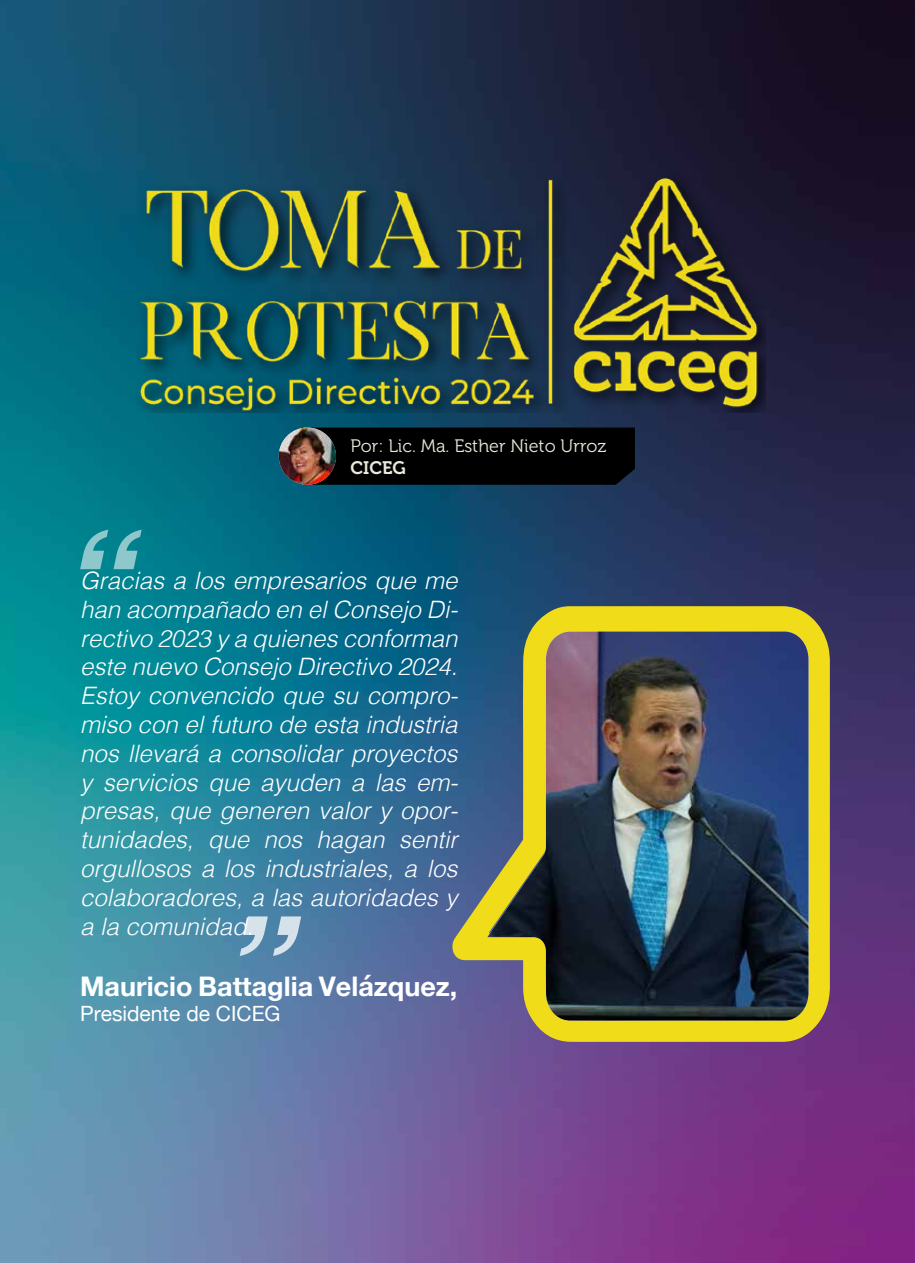
<style>
.page{position:relative;width:915px;height:1263px;background:#fff}
.page>*{position:absolute;margin:0;border:0;box-sizing:border-box;transform-origin:0 0}
.t1{font:700 27px "Helvetica Neue";color:#fff}
.t2{font:italic 300 24px/28.8px "Helvetica LT";color:#fff;text-align:justify}
.t3{font:21px "Helvetica Neue";color:#fff}
.t4{font:18px "Museo 300";color:#ebe9dd}
.t5{font:18px "Museo 700";color:#ebe9dd}
</style>
<div class="page">
<img style="left:0;top:0;width:914px;height:1263px">
<div style="left:313px;top:428px;width:321px;height:57px;background:#000"></div>
<img style="left:279px;top:428px;width:57px;height:57px;border-radius:29px">
<svg style="left:80px;top:530px;width:62px;height:39px;background:#42a1ab"></svg>
<svg style="left:239px;top:916px;width:62px;height:40px;background:#8baec7"></svg>
<img style="left:131px;top:155px;width:633px;height:257px">
<svg style="left:451px;top:606px;width:378px;height:436px;background:#9a9e4f"></svg>
<img style="left:487px;top:631px;width:321px;height:390px">
<p class="t4" style="left:350px;top:436px;width:257px">Por: Lic. Ma. Esther Nieto Urroz</p>
<p class="t5" style="left:350px;top:457px;width:57px">CICEG</p>
<p class="t2" style="left:80px;top:566px;width:379px">Gracias a los empresarios que me han acompañado en el Consejo Di&shy;rectivo 2023 y a quienes conforman este nuevo Consejo Directivo 2024.<br>Estoy convencido que su compro&shy;miso con el futuro de esta industria nos llevará a consolidar proyectos y servicios que ayuden a las em&shy;presas, que generen valor y opor&shy;tunidades, que nos hagan sentir orgullosos a los industriales, a los colaboradores, a las autoridades y a la comunidad.</p>
<p class="t1" style="left:80px;top:965px;width:379px">Mauricio Battaglia Velázquez,</p>
<p class="t3" style="left:80px;top:998px;width:202px">Presidente de CICEG</p>
</div>
